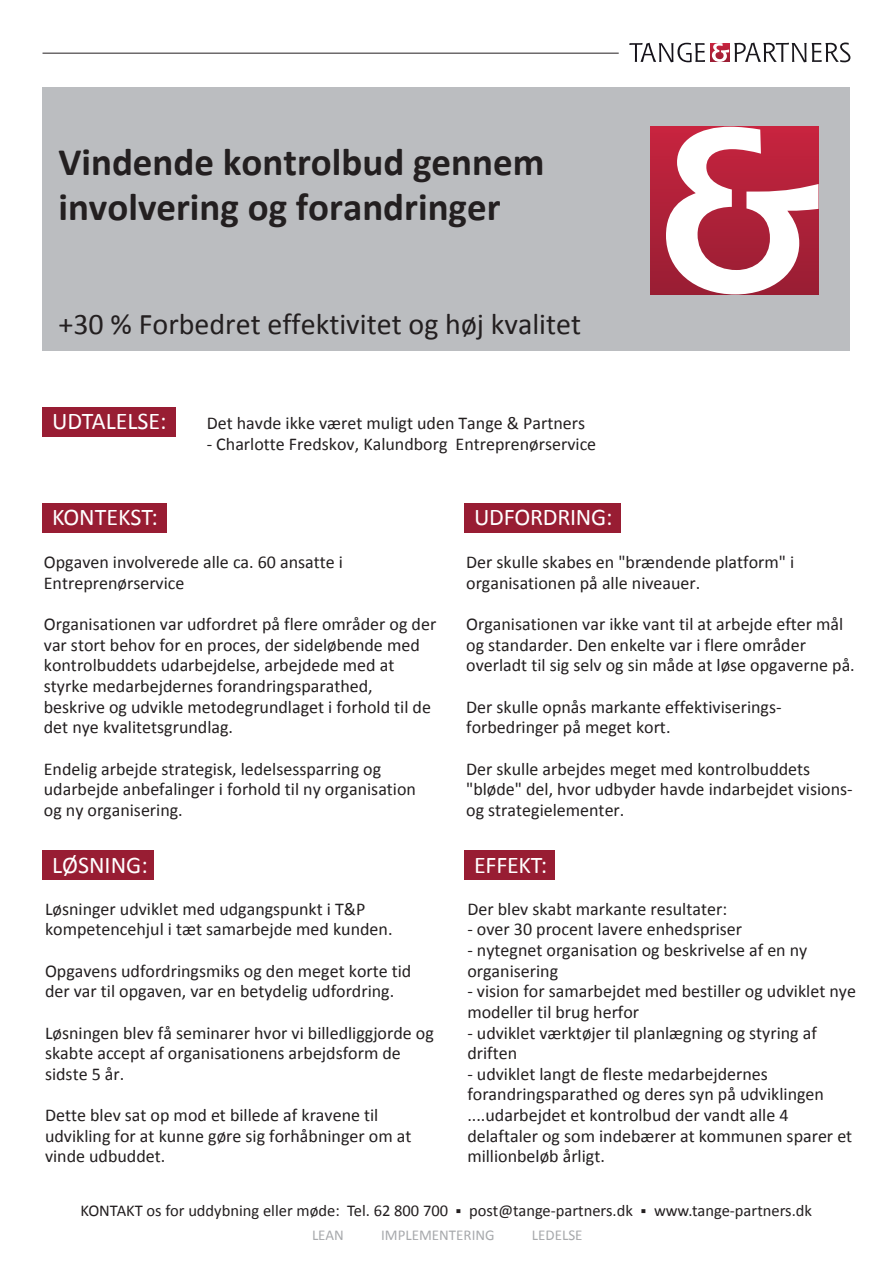
<style>
.page{position:relative;width:893px;height:1263px;background:#fff}
.page>*{position:absolute;margin:0;border:0;box-sizing:border-box;transform-origin:0 0}
.t1{font:700 39px/44.7px "Calibri";color:#231f20}
.t2{font:30px "Calibri";color:#231f20}
.t3{font:24px "Calibri";letter-spacing:-.01em;color:#fff}
.t4{font:18px/20.7px "Calibri";color:#231f20}
.t5{font:16.5px "Calibri";color:#231f20}
.t6{font:15px "Calibri";color:#a7a9ac}
</style>
<div class="page">
<div style="left:43px;top:87px;width:807px;height:264px;background:#bbbdc0"></div>
<div style="left:43px;top:407px;width:133px;height:30px;background:#981d33"></div>
<div style="left:43px;top:503px;width:124px;height:30px;background:#981d33"></div>
<div style="left:43px;top:850px;width:111px;height:30px;background:#981d33"></div>
<div style="left:465px;top:503px;width:156px;height:30px;background:#981d33"></div>
<div style="left:465px;top:850px;width:90px;height:30px;background:#981d33"></div>
<svg style="left:710px;top:43px;width:2px;height:19px"></svg>
<svg style="left:629px;top:43px;width:76px;height:19px"></svg>
<svg style="left:712px;top:43px;width:138px;height:19px"></svg>
<hr style="left:43px;top:53px;width:576px;height:1px;background:#231f20">
<div style="left:651px;top:127px;width:167px;height:167px;background:linear-gradient(to bottom,#c7243f,#981e33)"></div>
<svg style="left:666px;top:127px;width:152px;height:167px;background:#d38290"></svg>
<h1 class="t1" style="left:58px;top:139px;width:488px">Vindende kontrolbud gennem involvering og forandringer</h1>
<h2 class="t2" style="left:58px;top:305px;width:524px">+30 % Forbedret effektivitet og høj kvalitet</h2>
<h3 class="t3" style="left:52px;top:407px;width:116px">UDTALELSE:</h3>
<h3 class="t3" style="left:52px;top:503px;width:107px">KONTEKST:</h3>
<p class="t4" style="left:207px;top:413px;width:380px">Det havde ikke været muligt uden Tange &amp; Partners</p>
<p class="t4" style="left:207px;top:433px;width:391px">- Charlotte Fredskov, Kalundborg Entreprenørservice</p>
<h3 class="t3" style="left:474px;top:503px;width:140px">UDFORDRING:</h3>
<p class="t4" style="left:44px;top:552px;width:301px">Opgaven involverede alle ca. 60 ansatte i<br>Entreprenørservice</p>
<p class="t4" style="left:44px;top:614px;width:394px">Organisationen var udfordret på flere områder og der var stort behov for en proces, der sideløbende med kontrolbuddets udarbejdelse, arbejdede med at styrke medarbejdernes forandringsparathed, beskrive og udvikle metodegrundlaget i forhold til de det nye kvalitetsgrundlag.</p>
<p class="t4" style="left:44px;top:758px;width:374px">Endelig arbejde strategisk, ledelsessparring og udarbejde anbefalinger i forhold til ny organisation og ny organisering.</p>
<h3 class="t3" style="left:52px;top:850px;width:97px">LØSNING:</h3>
<p class="t4" style="left:45px;top:898px;width:349px">Løsninger udviklet med udgangspunkt i T&amp;P kompetencehjul i tæt samarbejde med kunden.</p>
<p class="t4" style="left:45px;top:960px;width:368px">Opgavens udfordringsmiks og den meget korte tid der var til opgaven, var en betydelig udfordring.</p>
<p class="t4" style="left:45px;top:1022px;width:390px">Løsningen blev få seminarer hvor vi billedliggjorde og skabte accept af organisationens arbejdsform de sidste 5 år.</p>
<p class="t4" style="left:45px;top:1104px;width:368px">Dette blev sat op mod et billede af kravene til udvikling for at kunne gøre sig forhåbninger om at vinde udbuddet.</p>
<p class="t4" style="left:466px;top:552px;width:330px">Der skulle skabes en "brændende platform" i organisationen på alle niveauer.</p>
<p class="t4" style="left:466px;top:614px;width:390px">Organisationen var ikke vant til at arbejde efter mål og standarder. Den enkelte var i flere områder overladt til sig selv og sin måde at løse opgaverne på.</p>
<p class="t4" style="left:466px;top:696px;width:317px">Der skulle opnås markante effektiviserings&shy;forbedringer på meget kort.</p>
<p class="t4" style="left:466px;top:758px;width:388px">Der skulle arbejdes meget med kontrolbuddets "bløde" del, hvor udbyder havde indarbejdet visions&shy;og strategielementer.</p>
<h3 class="t3" style="left:474px;top:850px;width:75px">EFFEKT:</h3>
<p class="t4" style="left:467px;top:898px;width:261px">Der blev skabt markante resultater:</p>
<p class="t4" style="left:467px;top:919px;width:276px">- over 30 procent lavere enhedspriser</p>
<p class="t4" style="left:467px;top:939px;width:342px">- nytegnet organisation og beskrivelse af en ny organisering</p>
<p class="t4" style="left:467px;top:981px;width:390px">- vision for samarbejdet med bestiller og udviklet nye modeller til brug herfor</p>
<p class="t4" style="left:467px;top:1022px;width:351px">- udviklet værktøjer til planlægning og styring af driften</p>
<p class="t4" style="left:467px;top:1063px;width:386px">- udviklet langt de fleste medarbejdernes forandringsparathed og deres syn på udviklingen ....udarbejdet et kontrolbud der vandt alle 4 delaftaler og som indebærer at kommunen sparer et millionbeløb årligt.</p>
<p class="t5" style="left:81px;top:1200px;width:369px">KONTAKT os for uddybning eller møde: Tel. 62 800 700</p>
<p class="t5" style="left:469px;top:1200px;width:165px">post@tange-partners.dk</p>
<p class="t5" style="left:654px;top:1200px;width:160px">www.tange-partners.dk</p>
<p class="t6" style="left:312px;top:1226px;width:33px">LEAN</p>
<p class="t6" style="left:381px;top:1226px;width:115px">IMPLEMENTERING</p>
<p class="t6" style="left:532px;top:1226px;width:52px">LEDELSE</p>
</div>
